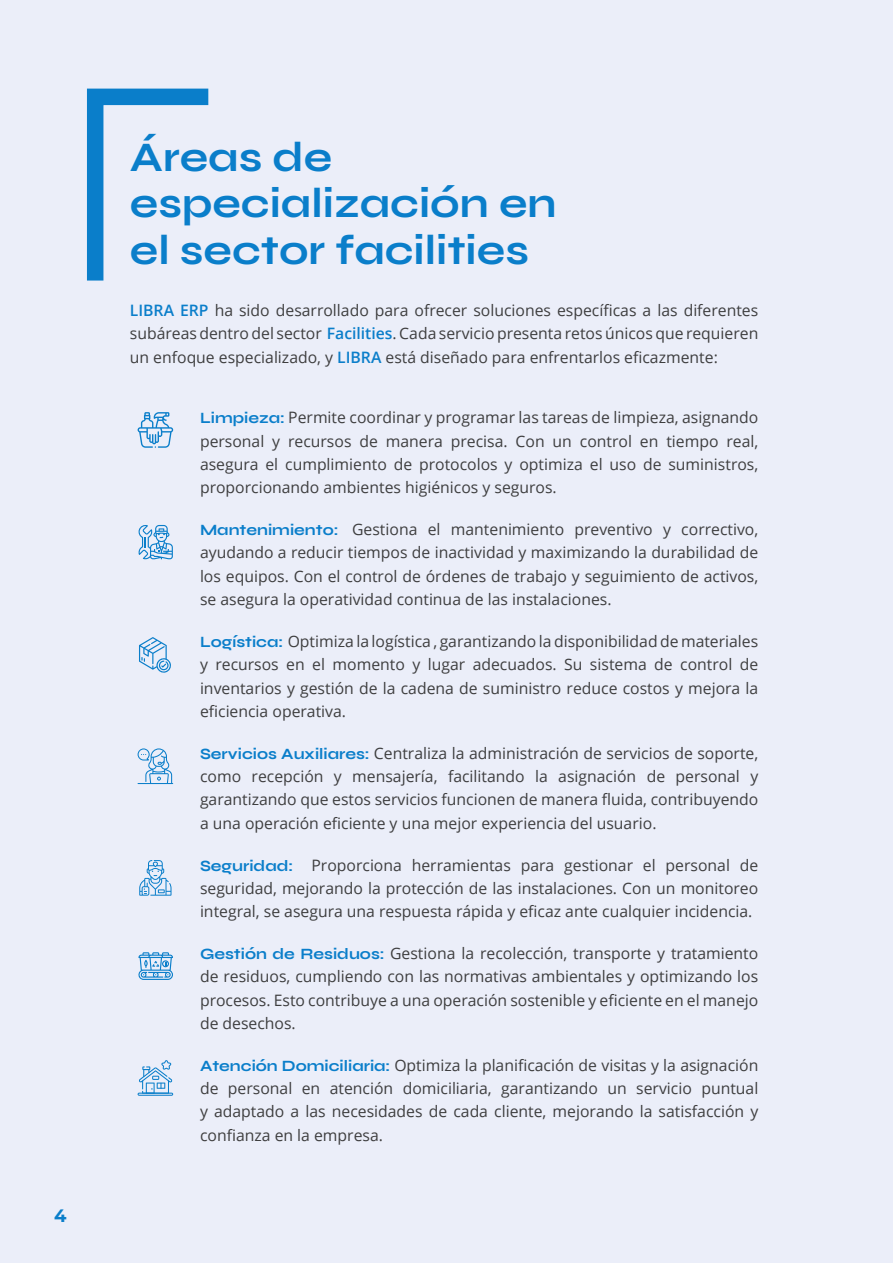
<style>
.page{position:relative;width:893px;height:1263px;background:#ebeef9}
.page>*{position:absolute;margin:0;border:0;box-sizing:border-box;transform-origin:0 0}
.t1{font:42px/46.5px "Syne";color:#0a7eca}
.t2{font:700 18px "Montserrat";color:#0a7eca}
.Bold{font:15.75px/23.2px "Open Sans";color:#3e3e3f;text-align:justify}
.s1{font-weight:600;color:#0a7eca}
.s2{font-family:"Syne";color:#0a7eca}
</style>
<div class="page">
<svg style="left:87px;top:88px;width:122px;height:193px"></svg>
<svg style="left:138px;top:412px;width:35px;height:36px"></svg>
<svg style="left:138px;top:525px;width:35px;height:35px"></svg>
<svg style="left:138px;top:1092px;width:35px;height:4px"></svg>
<svg style="left:139px;top:1060px;width:33px;height:34px"></svg>
<svg style="left:139px;top:637px;width:32px;height:36px"></svg>
<svg style="left:138px;top:748px;width:35px;height:36px"></svg>
<svg style="left:138px;top:952px;width:35px;height:28px"></svg>
<svg style="left:139px;top:860px;width:33px;height:36px"></svg>
<p class="t2" style="left:54px;top:1202px;width:14px">4</p>
<p class="t1" style="left:130px;top:133px;width:428px">Áreas de especialización en el sector facilities</p>
<p class="Bold" style="left:130px;top:298px;width:630px"><span class="s1">LIBRA ERP</span> ha sido desarrollado para ofrecer soluciones específicas a las diferentes subáreas dentro del sector <span class="s1">Facilities</span>. Cada servicio presenta retos únicos que requieren un enfoque especializado, y <span class="s1">LIBRA</span> está diseñado para enfrentarlos eficazmente:</p>
<p class="Bold" style="left:200px;top:406px;width:560px"><span class="s2">Limpieza:</span> Permite coordinar y programar las tareas de limpieza, asignando personal y recursos de manera precisa. Con un control en tiempo real, asegura el cumplimiento de protocolos y optimiza el uso de suministros, proporcionando ambientes higiénicos y seguros.</p>
<p class="Bold" style="left:200px;top:517px;width:560px"><span class="s2">Mantenimiento:</span> Gestiona el mantenimiento preventivo y correctivo, ayudando a reducir tiempos de inactividad y maximizando la durabilidad de los equipos. Con el control de órdenes de trabajo y seguimiento de activos, se asegura la operatividad continua de las instalaciones.</p>
<p class="Bold" style="left:200px;top:629px;width:560px"><span class="s2">Logística:</span> Optimiza la logística , garantizando la disponibilidad de materiales y recursos en el momento y lugar adecuados. Su sistema de control de inventarios y gestión de la cadena de suministro reduce costos y mejora la eficiencia operativa.</p>
<p class="Bold" style="left:200px;top:741px;width:560px"><span class="s2">Servicios Auxiliares:</span> Centraliza la administración de servicios de soporte, como recepción y mensajería, facilitando la asignación de personal y garantizando que estos servicios funcionen de manera fluida, contribuyendo a una operación eficiente y una mejor experiencia del usuario.</p>
<p class="Bold" style="left:200px;top:853px;width:560px"><span class="s2">Seguridad:</span> Proporciona herramientas para gestionar el personal de seguridad, mejorando la protección de las instalaciones. Con un monitoreo integral, se asegura una respuesta rápida y eficaz ante cualquier incidencia.</p>
<p class="Bold" style="left:200px;top:941px;width:560px"><span class="s2">Gestión de Residuos:</span> Gestiona la recolección, transporte y tratamiento de residuos, cumpliendo con las normativas ambientales y optimizando los procesos. Esto contribuye a una operación sostenible y eficiente en el manejo de desechos.</p>
<p class="Bold" style="left:200px;top:1053px;width:560px"><span class="s2">Atención Domiciliaria:</span> Optimiza la planificación de visitas y la asignación de personal en atención domiciliaria, garantizando un servicio puntual y adaptado a las necesidades de cada cliente, mejorando la satisfacción y confianza en la empresa.</p>
</div>
